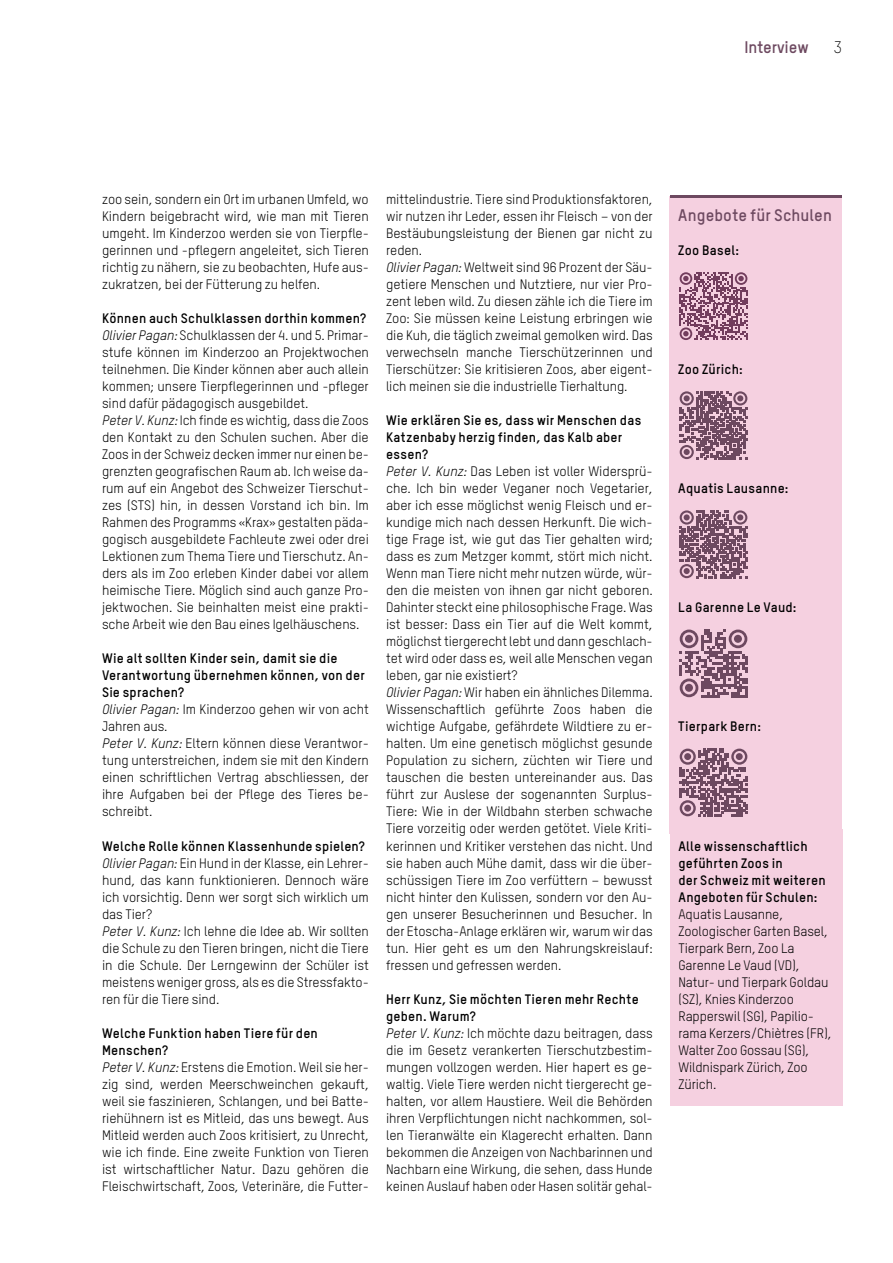
<style>
.page{position:relative;width:893px;height:1263px;background:#fff}
.page>*{position:absolute;margin:0;border:0;box-sizing:border-box;transform-origin:0 0}
.t1{font:700 16.5px "TSTARPRO";letter-spacing:.005em;color:#6d4960}
.t2{font:300 16.5px "TSTARPRO";color:#000}
.t3{font:13.5px/17px "TSTARPRO";letter-spacing:-.005em;color:#000}
.t4{font:700 13.5px/17px "TSTARPRO";letter-spacing:.02em;color:#000}
.s1{font-weight:700}
.s2{font-style:italic}
</style>
<div class="page">
<div style="left:670px;top:196px;width:172px;height:637px;background:#f5d0e0"></div>
<hr style="left:670px;top:196px;width:172px;height:2px;background:#6d4960">
<div style="left:670px;top:829px;width:172px;height:277px;background:#f5d0e0"></div>
<svg style="left:679px;top:272px;width:68px;height:68px"></svg>
<svg style="left:679px;top:391px;width:68px;height:68px"></svg>
<svg style="left:679px;top:510px;width:68px;height:68px"></svg>
<svg style="left:679px;top:629px;width:68px;height:68px"></svg>
<div style="left:685px;top:635px;width:8px;height:8px;background:#6d4960;border-radius:50%"></div>
<div style="left:734px;top:635px;width:8px;height:8px;background:#6d4960;border-radius:50%"></div>
<div style="left:685px;top:684px;width:8px;height:8px;background:#6d4960;border-radius:50%"></div>
<svg style="left:679px;top:748px;width:68px;height:68px"></svg>
<div style="left:684px;top:753px;width:7px;height:7px;background:#6d4960;border-radius:50%"></div>
<div style="left:736px;top:753px;width:7px;height:7px;background:#6d4960;border-radius:50%"></div>
<div style="left:684px;top:805px;width:7px;height:7px;background:#6d4960;border-radius:50%"></div>
<p class="t1" style="left:745px;top:37px;width:66px">Interview</p>
<p class="t2" style="left:833px;top:38px;width:10px">3</p>
<p class="t3" style="left:102px;top:191px;width:268px;text-align:justify">zoo sein, sondern ein Ort im urbanen Umfeld, wo Kindern beigebracht wird, wie man mit Tieren umgeht. Im Kinderzoo werden sie von Tierpfle&shy;gerinnen und -pflegern angeleitet, sich Tieren richtig zu nähern, sie zu beobachten, Hufe aus&shy;zukratzen, bei der Fütterung zu helfen.</p>
<p class="t3" style="left:102px;top:310px;width:268px"><span class="s1">Können auch Schulklassen dorthin kommen?<br></span><span class="s2">Olivier Pagan:</span> Schulklassen der 4. und 5. Primar&shy;stufe können im Kinderzoo an Projektwochen teilnehmen. Die Kinder können aber auch allein kommen; unsere Tierpflegerinnen und -pfleger sind dafür pädagogisch ausgebildet.<br><span class="s2">Peter V. Kunz:</span> Ich finde es wichtig, dass die Zoos den Kontakt zu den Schulen suchen. Aber die Zoos in der Schweiz decken immer nur einen be&shy;grenzten geografischen Raum ab. Ich weise da&shy;rum auf ein Angebot des Schweizer Tierschut&shy;zes (STS) hin, in dessen Vorstand ich bin. Im Rahmen des Programms «Krax» gestalten päda&shy;gogisch ausgebildete Fachleute zwei oder drei Lektionen zum Thema Tiere und Tierschutz. An&shy;ders als im Zoo erleben Kinder dabei vor allem heimische Tiere. Möglich sind auch ganze Pro&shy;jektwochen. Sie beinhalten meist eine prakti&shy;sche Arbeit wie den Bau eines Igelhäuschens.</p>
<p class="t3" style="left:102px;top:650px;width:268px"><span class="s1">Wie alt sollten Kinder sein, damit sie die Verantwortung übernehmen können, von der Sie sprachen?<br></span><span class="s2">Olivier Pagan:</span> Im Kinderzoo gehen wir von acht Jahren aus.<br><span class="s2">Peter V. Kunz:</span> Eltern können diese Verantwor&shy;tung unterstreichen, indem sie mit den Kindern einen schriftlichen Vertrag abschliessen, der ihre Aufgaben bei der Pflege des Tieres be&shy;schreibt.</p>
<p class="t3" style="left:102px;top:837px;width:268px"><span class="s1">Welche Rolle können Klassenhunde spielen?<br></span><span class="s2">Olivier Pagan:</span> Ein Hund in der Klasse, ein Lehrer&shy;hund, das kann funktionieren. Dennoch wäre ich vorsichtig. Denn wer sorgt sich wirklich um das Tier?<br><span class="s2">Peter V. Kunz:</span> Ich lehne die Idee ab. Wir sollten die Schule zu den Tieren bringen, nicht die Tiere in die Schule. Der Lerngewinn der Schüler ist meistens weniger gross, als es die Stressfakto&shy;ren für die Tiere sind.</p>
<p class="t3" style="left:102px;top:1024px;width:268px"><span class="s1">Welche Funktion haben Tiere für den Menschen?<br></span><span class="s2">Peter V. Kunz:</span> Erstens die Emotion. Weil sie her&shy;zig sind, werden Meerschweinchen gekauft, weil sie faszinieren, Schlangen, und bei Batte&shy;riehühnern ist es Mitleid, das uns bewegt. Aus Mitleid werden auch Zoos kritisiert, zu Unrecht, wie ich finde. Eine zweite Funktion von Tieren ist wirtschaftlicher Natur. Dazu gehören die Fleischwirtschaft, Zoos, Veterinäre, die Futter-</p>
<p class="t3" style="left:386px;top:191px;width:268px">mittelindustrie. Tiere sind Produktionsfaktoren, wir nutzen ihr Leder, essen ihr Fleisch – von der Bestäubungsleistung der Bienen gar nicht zu reden.<br><span class="s2">Olivier Pagan:</span> Weltweit sind 96 Prozent der Säu&shy;getiere Menschen und Nutztiere, nur vier Pro&shy;zent leben wild. Zu diesen zähle ich die Tiere im Zoo: Sie müssen keine Leistung erbringen wie die Kuh, die täglich zweimal gemolken wird. Das verwechseln manche Tierschützerinnen und Tierschützer: Sie kritisieren Zoos, aber eigent&shy;lich meinen sie die industrielle Tierhaltung.</p>
<p class="t3" style="left:386px;top:412px;width:268px"><span class="s1">Wie erklären Sie es, dass wir Menschen das Katzenbaby herzig finden, das Kalb aber essen?<br></span><span class="s2">Peter V. Kunz:</span> Das Leben ist voller Widersprü&shy;che. Ich bin weder Veganer noch Vegetarier, aber ich esse möglichst wenig Fleisch und er&shy;kundige mich nach dessen Herkunft. Die wich&shy;tige Frage ist, wie gut das Tier gehalten wird; dass es zum Metzger kommt, stört mich nicht.<br>Wenn man Tiere nicht mehr nutzen würde, wür&shy;den die meisten von ihnen gar nicht geboren.<br>Dahinter steckt eine philosophische Frage. Was ist besser: Dass ein Tier auf die Welt kommt, möglichst tiergerecht lebt und dann geschlach&shy;tet wird oder dass es, weil alle Menschen vegan leben, gar nie existiert?<br><span class="s2">Olivier Pagan:</span> Wir haben ein ähnliches Dilemma.<br>Wissenschaftlich geführte Zoos haben die wichtige Aufgabe, gefährdete Wildtiere zu er&shy;halten. Um eine genetisch möglichst gesunde Population zu sichern, züchten wir Tiere und tauschen die besten untereinander aus. Das führt zur Auslese der sogenannten Surplus-Tiere: Wie in der Wildbahn sterben schwache Tiere vorzeitig oder werden getötet. Viele Kriti&shy;kerinnen und Kritiker verstehen das nicht. Und sie haben auch Mühe damit, dass wir die über&shy;schüssigen Tiere im Zoo verfüttern – bewusst nicht hinter den Kulissen, sondern vor den Au&shy;gen unserer Besucherinnen und Besucher. In der Etoscha-Anlage erklären wir, warum wir das tun. Hier geht es um den Nahrungskreislauf: fressen und gefressen werden.</p>
<p class="t3" style="left:386px;top:990px;width:268px"><span class="s1">Herr Kunz, Sie möchten Tieren mehr Rechte geben. Warum?<br></span><span class="s2">Peter V. Kunz:</span> Ich möchte dazu beitragen, dass die im Gesetz verankerten Tierschutzbestim&shy;mungen vollzogen werden. Hier hapert es ge&shy;waltig. Viele Tiere werden nicht tiergerecht ge&shy;halten, vor allem Haustiere. Weil die Behörden ihren Verpflichtungen nicht nachkommen, sol&shy;len Tieranwälte ein Klagerecht erhalten. Dann bekommen die Anzeigen von Nachbarinnen und Nachbarn eine Wirkung, die sehen, dass Hunde keinen Auslauf haben oder Hasen solitär gehal-</p>
<p class="t1" style="left:678px;top:205px;width:155px">Angebote für Schulen</p>
<p class="t4" style="left:678px;top:242px;width:62px">Zoo Basel:</p>
<p class="t4" style="left:678px;top:361px;width:66px">Zoo Zürich:</p>
<p class="t4" style="left:678px;top:480px;width:112px">Aquatis Lausanne:</p>
<p class="t4" style="left:678px;top:599px;width:120px">La Garenne Le Vaud:</p>
<p class="t4" style="left:678px;top:718px;width:84px">Tierpark Bern:</p>
<p class="t4" style="left:678px;top:837px;width:149px">Alle wissenschaftlich geführten Zoos in<br>der Schweiz mit weiteren<br>Angeboten für Schulen:</p>
<p class="t3" style="left:678px;top:905px;width:155px">Aquatis Lausanne,<br>Zoologischer Garten Basel,<br>Tierpark Bern, Zoo La<br>Garenne Le Vaud (VD),<br>Natur- und Tierpark Goldau (SZ), Knies Kinderzoo<br>Rapperswil (SG), Papilio&shy;rama Kerzers/Chiètres (FR),<br>Walter Zoo Gossau (SG),<br>Wildnispark Zürich, Zoo<br>Zürich.</p>
</div>
